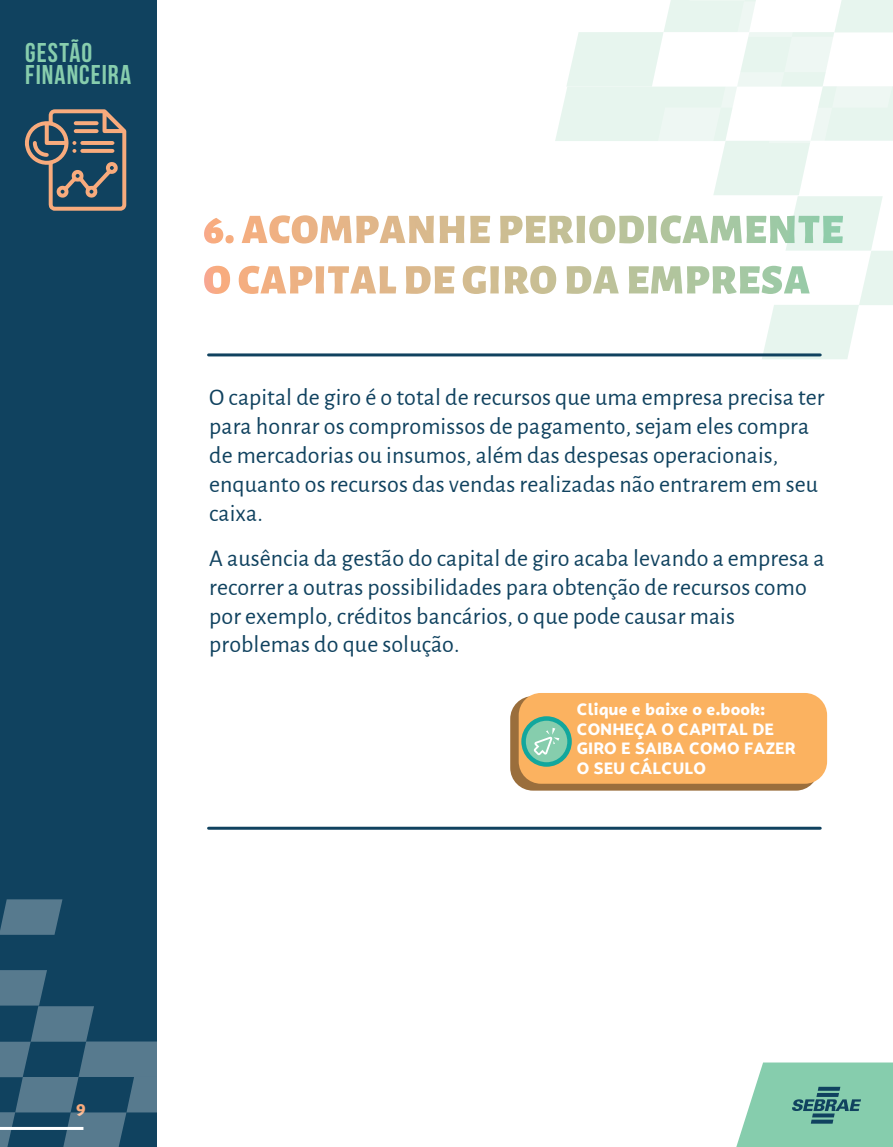
<style>
.page{position:relative;width:893px;height:1147px;background:#fff}
.page>*{position:absolute;margin:0;border:0;box-sizing:border-box;transform-origin:0 0}
.t1{font:700 27.15px/21.9px "Bebas Neue";letter-spacing:.035em;color:#87cdad}
.t2{font:24px/28.8px "Alegreya Sans";letter-spacing:.005em;color:#10425f}
.t3{font:800 19.5px "Alegreya Sans";color:#f8ab7d}
.t4{font:900 16.35px/19.6px "Campuni";color:#fff}
</style>
<div class="page">
<svg style="left:736px;top:1062px;width:157px;height:84px;background:#89c8af"></svg>
<div style="left:0;top:0;width:157px;height:1146px;background:#10425f"></div>
<svg style="left:25px;top:109px;width:101px;height:102px"></svg>
<svg style="left:204px;top:0;width:689px;height:359px"></svg>
<svg style="left:0;top:899px;width:62px;height:35px;background:#4e7388"></svg>
<svg style="left:0;top:970px;width:157px;height:176px"></svg>
<hr style="left:209px;top:353px;width:611px;height:3px;background:#10425f">
<hr style="left:209px;top:826px;width:611px;height:3px;background:#10425f">
<svg style="left:510px;top:696px;width:309px;height:94px;background:#a37440"></svg>
<div style="left:519px;top:692px;width:308px;height:91px;background:#fbb260;border-radius:22px"></div>
<svg style="left:521px;top:716px;width:51px;height:50px"></svg>
<p class="t1" style="left:25px;top:42px;width:107px">GESTÃO<br>FINANCEIRA</p>
<p class="t2" style="left:209px;top:382px;width:617px">O capital de giro é o total de recursos que uma empresa precisa ter para honrar os compromissos de pagamento, sejam eles compra de mercadorias ou insumos, além das despesas operacionais, enquanto os recursos das vendas realizadas não entrarem em seu caixa.</p>
<p class="t2" style="left:209px;top:542px;width:617px">A ausência da gestão do capital de giro acaba levando a empresa a recorrer a outras possibilidades para obtenção de recursos como por exemplo, créditos bancários, o que pode causar mais problemas do que solução.</p>
<p class="t4" style="left:577px;top:699px;width:220px">Clique e baixe o e.book:<br>CONHEÇA O CAPITAL DE<br>GIRO E SAIBA COMO FAZER<br>O SEU CÁLCULO</p>
<p class="t3" style="left:76px;top:1092px;width:11px">9</p>
</div>
